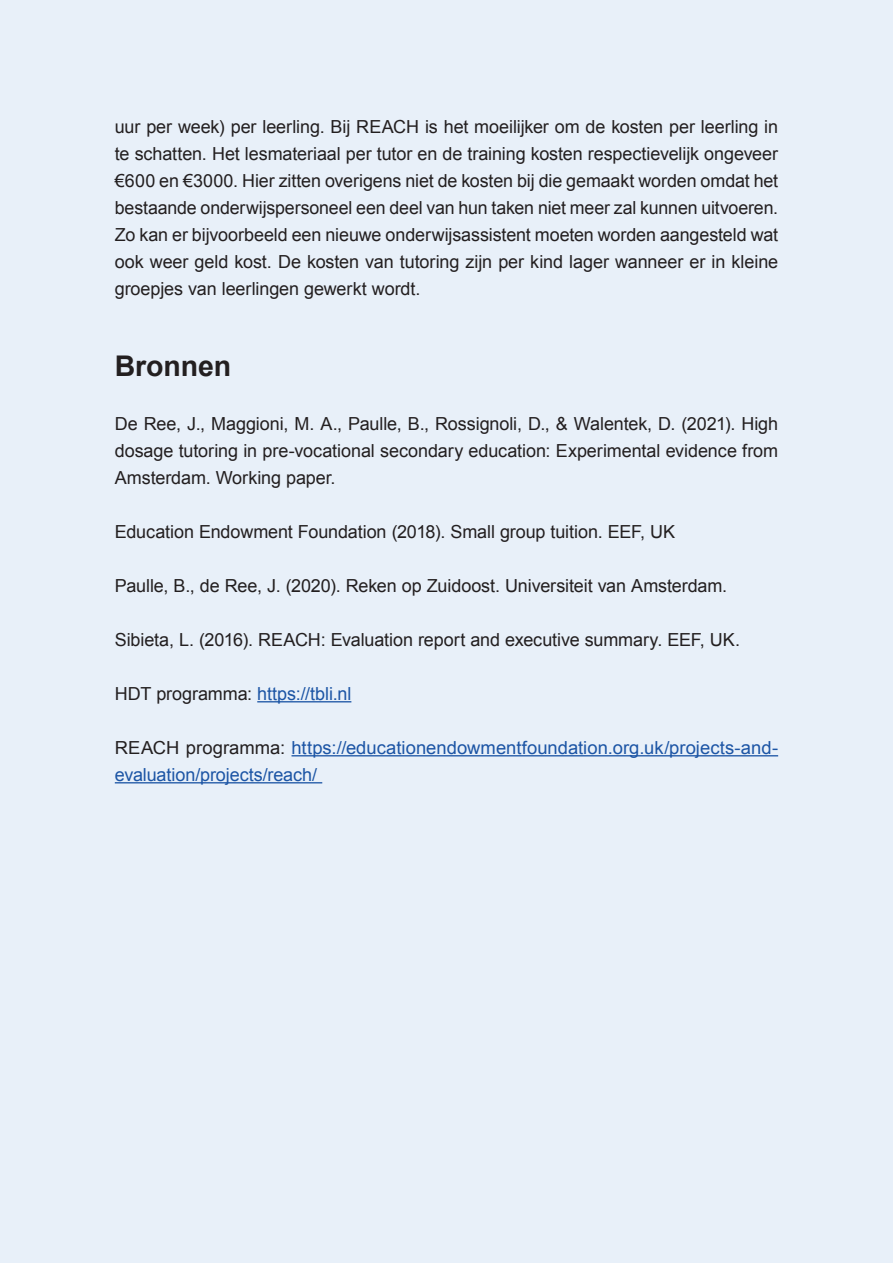
<style>
.page{position:relative;width:893px;height:1263px;background:#e8f0f9}
.page>*{position:absolute;margin:0;border:0;box-sizing:border-box;transform-origin:0 0}
.Subheader_not_number{font:700 28.5px "Arial";letter-spacing:-.005em;color:#231f20}
._1_column{font:18px/27px "Arial";letter-spacing:-.005em;color:#231f20;text-align:justify}
._1_column-2{font:18px/27px "Arial";color:#1c55a5}
.s1{color:#231f20}
</style>
<div class="page">
<hr style="left:257px;top:701px;width:94px;height:1px;background:#1c55a5">
<hr style="left:291px;top:755px;width:487px;height:1px;background:#1c55a5">
<hr style="left:115px;top:782px;width:207px;height:1px;background:#1c55a5">
<p class="_1_column" style="left:115px;top:113px;width:665px">uur per week) per leerling. Bij REACH is het moeilijker om de kosten per leerling in te schatten. Het lesmateriaal per tutor en de training kosten respectievelijk ongeveer €600 en €3000. Hier zitten overigens niet de kosten bij die gemaakt worden omdat het bestaande onderwijspersoneel een deel van hun taken niet meer zal kunnen uitvoeren.<br>Zo kan er bijvoorbeeld een nieuwe onderwijsassistent moeten worden aangesteld wat ook weer geld kost. De kosten van tutoring zijn per kind lager wanneer er in kleine groepjes van leerlingen gewerkt wordt.</p>
<p class="Subheader_not_number" style="left:115px;top:347px;width:118px">Bronnen</p>
<p class="_1_column" style="left:115px;top:410px;width:665px">De Ree, J., Maggioni, M. A., Paulle, B., Rossignoli, D., &amp; Walentek, D. (2021). High dosage tutoring in pre-vocational secondary education: Experimental evidence from Amsterdam. Working paper.</p>
<p class="_1_column" style="left:115px;top:518px;width:562px">Education Endowment Foundation (2018). Small group tuition. EEF, UK</p>
<p class="_1_column" style="left:115px;top:572px;width:614px">Paulle, B., de Ree, J. (2020). Reken op Zuidoost. Universiteit van Amsterdam.</p>
<p class="_1_column" style="left:115px;top:626px;width:627px">Sibieta, L. (2016). REACH: Evaluation report and executive summary. EEF, UK.</p>
<p class="_1_column-2" style="left:115px;top:680px;width:238px"><span class="s1">HDT programma:</span> https://tbli.nl</p>
<p class="_1_column-2" style="left:115px;top:734px;width:665px"><span class="s1">REACH programma:</span> https://educationendowmentfoundation.org.uk/projects-and&shy;evaluation/projects/reach/</p>
</div>
